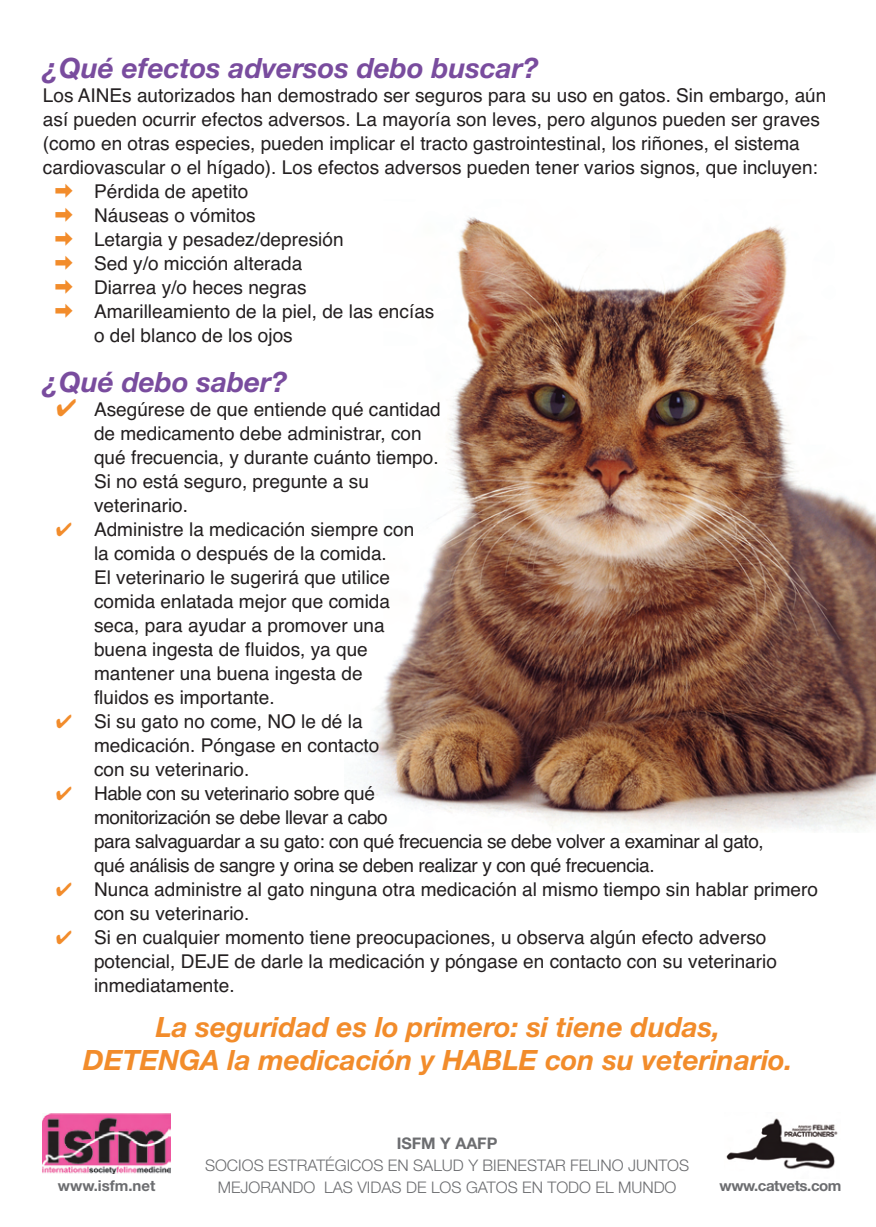
<style>
.page{position:relative;width:876px;height:1227px;background:#fff}
.page>*{position:absolute;margin:0;border:0;box-sizing:border-box;transform-origin:0 0}
.t1{font:italic 700 28px/33.6px "Helvetica Neue";color:#f28c2b;text-align:center}
.t2{font:italic 700 28px "Helvetica Neue";color:#794c9e}
.t3{font:19px/24px "Helvetica";color:#231f20}
.t4{font:19px/24px "Helvetica";letter-spacing:-.02em;color:#231f20}
.t5{font:300 16px/22px "Helvetica Neue";color:#6c6d70;text-align:center}
.t6{font:700 16px "Helvetica Neue";color:#6c6d70}
.t7{font:700 15px "Helvetica Neue";letter-spacing:-.03em;color:#6c6d70}
.t8{font:700 15px "Helvetica Neue";color:#6c6d70}
.s1{font-family:"Hira Kaku Pro W6";color:#f28c2b}
.s2{font-family:"MS Gothic";font-size:24px;color:#f28c2b}
.s3{font-family:"MS Gothic";color:#f28c2b}
</style>
<div class="page">
<img style="left:726px;top:1118px;width:112px;height:52px">
<img style="left:43px;top:1113px;width:127px;height:60px">
<img style="left:360px;top:217px;width:515px;height:615px">
<h1 class="t2" style="left:43px;top:58px;width:497px">¿Qué efectos adversos debo buscar?</h1>
<p class="t3" style="left:43px;top:85px;width:784px">Los AINEs autorizados han demostrado ser seguros para su uso en gatos. Sin embargo, aún</p>
<p class="t3" style="left:43px;top:109px;width:778px">así pueden ocurrir efectos adversos. La mayoría son leves, pero algunos pueden ser graves</p>
<p class="t3" style="left:43px;top:133px;width:758px">(como en otras especies, pueden implicar el tracto gastrointestinal, los riñones, el sistema</p>
<p class="t3" style="left:43px;top:157px;width:776px">cardiovascular o el hígado). Los efectos adversos pueden tener varios signos, que incluyen:</p>
<p class="t3" style="left:54px;top:181px;width:195px"><span class="s1">➡</span> Pérdida de apetito</p>
<p class="t3" style="left:54px;top:205px;width:203px"><span class="s1">➡</span> Náuseas o vómitos</p>
<p class="t3" style="left:54px;top:229px;width:290px"><span class="s1">➡</span> Letargia y pesadez/depresión</p>
<p class="t3" style="left:54px;top:253px;width:249px"><span class="s1">➡</span> Sed y/o micción alterada</p>
<p class="t3" style="left:54px;top:277px;width:253px"><span class="s1">➡</span> Diarrea y/o heces negras</p>
<p class="t3" style="left:54px;top:301px;width:381px"><span class="s1">➡</span> Amarilleamiento de la piel, de las encías</p>
<p class="t3" style="left:94px;top:325px;width:200px">o del blanco de los ojos</p>
<h1 class="t2" style="left:43px;top:372px;width:246px">¿Qué debo saber?</h1>
<p class="t3" style="left:94px;top:399px;width:348px;text-indent:-40px"><span class="s2">✔</span> Asegúrese de que entiende qué cantidad de medicamento debe administrar, con qué frecuencia, y durante cuánto tiempo.<br>Si no está seguro, pregunte a su veterinario.</p>
<p class="t3" style="left:94px;top:519px;width:321px;text-indent:-40px"><span class="s3">✔</span> Administre la medicación siempre con la comida o después de la comida.<br>El veterinario le sugerirá que utilice comida enlatada mejor que comida seca, para ayudar a promover una buena ingesta de fluidos, ya que mantener una buena ingesta de fluidos es importante.</p>
<p class="t3" style="left:94px;top:711px;width:287px;text-indent:-40px"><span class="s3">✔</span> Si su gato no come, NO le dé la medicación. Póngase en contacto con su veterinario.</p>
<p class="t4" style="left:94px;top:783px;width:671px;text-indent:-40px"><span class="s3">✔</span> Hable con su veterinario sobre qué<br>monitorización se debe llevar a cabo<br>para salvaguardar a su gato: con qué frecuencia se debe volver a examinar al gato, qué análisis de sangre y orina se deben realizar y con qué frecuencia.</p>
<p class="t3" style="left:94px;top:879px;width:725px;text-indent:-40px"><span class="s3">✔</span> Nunca administre al gato ninguna otra medicación al mismo tiempo sin hablar primero con su veterinario.</p>
<p class="t3" style="left:94px;top:927px;width:684px;text-indent:-40px"><span class="s3">✔</span> Si en cualquier momento tiene preocupaciones, u observa algún efecto adverso potencial, DEJE de darle la medicación y póngase en contacto con su veterinario inmediatamente.</p>
<h1 class="t1" style="left:83px;top:1012px;width:710px">La seguridad es lo primero: si tiene dudas,<br>DETENGA la medicación y HABLE con su veterinario.</h1>
<p class="t6" style="left:396px;top:1137px;width:102px">ISFM Y AAFP</p>
<p class="t5" style="left:205px;top:1155px;width:485px">SOCIOS ESTRATÉGICOS EN SALUD Y BIENESTAR FELINO JUNTOS<br>MEJORANDO LAS VIDAS DE LOS GATOS EN TODO EL MUNDO</p>
<p class="t8" style="left:58px;top:1180px;width:99px">www.isfm.net</p>
<p class="t7" style="left:719px;top:1180px;width:123px">www.catvets.com</p>
</div>
